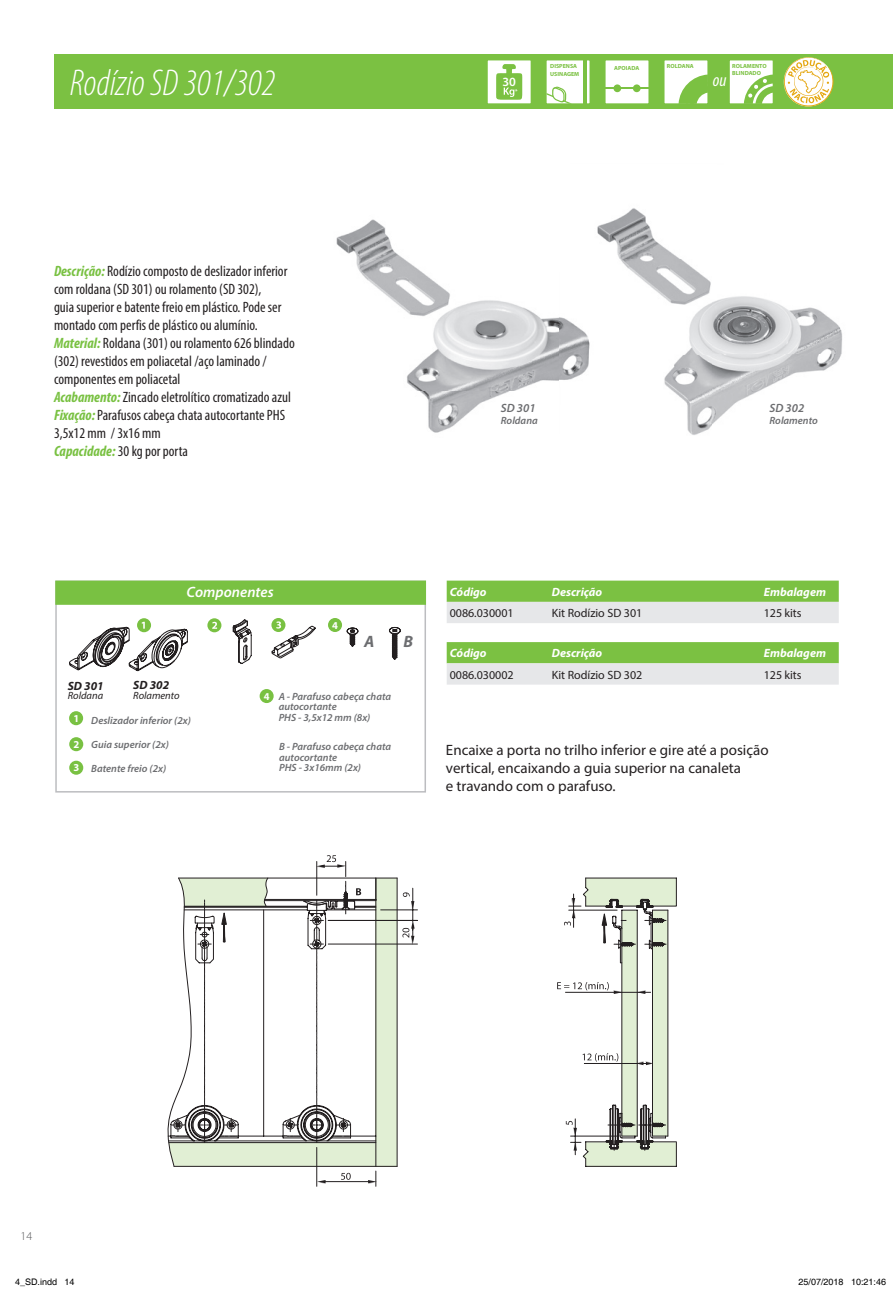
<style>
.page{position:relative;width:893px;height:1290px;background:#fff}
.page>*{position:absolute;margin:0;border:0;box-sizing:border-box;transform-origin:0 0}
.t1{font:italic 300 condensed 37.5px "Myriad Pro";color:#fff}
.t2{font:italic condensed 18px "Myriad Pro";color:#fff}
.t3{font:italic 700 16.5px "Myriad Pro";color:#6c6d70}
.t4{font:condensed 15px/18px "Myriad Pro";color:#231f20}
.t5{font:15px/18px "Myriad Pro";color:#231f20}
.t6{font:italic 600 15px "Myriad Pro";color:#fff}
.t7{font:600 12.6px "Myriad Pro";color:#fff}
.t8{font:12px "Myriad Pro";color:#231f20}
.t9{font:italic 700 12px "Myriad Pro";color:#fff}
.t10{font:italic 600 12px "Myriad Pro";color:#6c6d70}
.t11{font:italic 700 12px "Myriad Pro";color:#231f20}
.t12{font:300 12px "Myriad Pro";color:#57585a}
.t13{font:700 10.65px "Myriad Pro";color:#fff}
.t14{font:italic 600 10.5px/10.5px "Myriad Pro";color:#6c6d70}
.t15{font:italic 10.5px "Myriad Pro";color:#231f20}
.t16{font:700 10.5px "Myriad Pro";color:#fff}
.t17{font:9px "Helvetica";color:#000}
.t18{font:700 6px/7.2px "Myriad Pro";color:#7bc142}
.s1{font-weight:700;font-style:italic;color:#79c142}
</style>
<div class="page">
<div style="left:54px;top:55px;width:839px;height:54px;background:#7bc142"></div>
<svg style="left:784px;top:57px;width:50px;height:50px"></svg>
<svg style="left:447px;top:642px;width:392px;height:43px;background:#b2d497"></svg>
<svg style="left:447px;top:581px;width:392px;height:42px;background:#b1d496"></svg>
<div style="left:546px;top:60px;width:44px;height:44px;background:#fff"></div>
<hr style="left:583px;top:60px;width:1px;height:44px;background:#7bc142">
<hr style="left:586px;top:60px;width:1px;height:44px;background:#7bc142">
<svg style="left:546px;top:86px;width:26px;height:18px"></svg>
<div style="left:605px;top:60px;width:44px;height:44px;background:#fff"></div>
<hr style="left:605px;top:88px;width:44px;height:1px;background:#7bc142">
<div style="left:633px;top:84px;width:8px;height:8px;background:#7bc142;border-radius:50%"></div>
<div style="left:613px;top:84px;width:8px;height:8px;background:#7bc142;border-radius:50%"></div>
<div style="left:487px;top:60px;width:44px;height:44px;background:#fff"></div>
<svg style="left:496px;top:64px;width:27px;height:36px"></svg>
<div style="left:664px;top:60px;width:44px;height:44px;background:#fff"></div>
<svg style="left:678px;top:75px;width:30px;height:29px"></svg>
<div style="left:729px;top:60px;width:44px;height:44px;background:#fff"></div>
<div style="left:729px;top:60px;width:45px;height:44px;border:1px solid #7bc142"></div>
<svg style="left:744px;top:75px;width:29px;height:29px"></svg>
<img style="left:336px;top:219px;width:254px;height:214px">
<img style="left:560px;top:208px;width:120px;height:51px">
<img style="left:620px;top:259px;width:222px;height:96px">
<img style="left:560px;top:355px;width:281px;height:80px">
<div style="left:55px;top:581px;width:371px;height:211px;border:2px solid #bcbdc0"></div>
<svg style="left:346px;top:627px;width:13px;height:20px"></svg>
<svg style="left:389px;top:627px;width:12px;height:33px"></svg>
<div style="left:69px;top:711px;width:14px;height:14px;background:#79c142;border-radius:50%"></div>
<div style="left:69px;top:737px;width:14px;height:14px;background:#79c142;border-radius:50%"></div>
<div style="left:69px;top:761px;width:14px;height:14px;background:#79c142;border-radius:50%"></div>
<div style="left:260px;top:689px;width:14px;height:14px;background:#79c142;border-radius:50%"></div>
<div style="left:55px;top:581px;width:371px;height:24px;background:#79c142;border:2px solid #79c142"></div>
<svg style="left:69px;top:618px;width:247px;height:54px"></svg>
<div style="left:328px;top:618px;width:14px;height:14px;background:#79c142;border-radius:50%"></div>
<svg style="left:173px;top:861px;width:203px;height:326px"></svg>
<svg style="left:341px;top:1173px;width:10px;height:7px"></svg>
<svg style="left:317px;top:1180px;width:9px;height:3px"></svg>
<svg style="left:317px;top:855px;width:29px;height:13px"></svg>
<svg style="left:368px;top:1180px;width:8px;height:3px"></svg>
<svg style="left:169px;top:877px;width:249px;height:289px"></svg>
<svg style="left:557px;top:877px;width:120px;height:290px"></svg>
<h1 class="t1" style="left:70px;top:62px;width:206px">Rodízio SD 301/302</h1>
<p class="t7" style="left:502px;top:74px;width:15px">30</p>
<p class="t18" style="left:550px;top:63px;width:31px">DISPENSA<br>USINAGEM</p>
<p class="t18" style="left:614px;top:64px;width:27px">APOIADA</p>
<p class="t18" style="left:667px;top:62px;width:28px">ROLDANA</p>
<p class="t18" style="left:732px;top:62px;width:36px">ROLAMENTO<br>BLINDADO</p>
<p class="t2" style="left:713px;top:69px;width:15px">ou</p>
<p class="t4" style="left:54px;top:262px;width:242px"><span class="s1">Descrição:</span> Rodízio composto de deslizador inferior com roldana (SD 301) ou rolamento (SD 302),<br>guia superior e batente freio em plástico. Pode ser montado com perfis de plástico ou alumínio.<br><span class="s1">Material:</span> Roldana (301) ou rolamento 626 blindado (302) revestidos em poliacetal /aço laminado / componentes em poliacetal<br><span class="s1">Acabamento:</span> Zincado eletrolítico cromatizado azul <span class="s1">Fixação:</span> Parafusos cabeça chata autocortante PHS 3,5x12 mm / 3x16 mm<br><span class="s1">Capacidade:</span> 30 kg por porta</p>
<p class="t10" style="left:501px;top:400px;width:36px">SD 301</p>
<p class="t14" style="left:501px;top:415px;width:38px">Roldana</p>
<p class="t10" style="left:769px;top:400px;width:36px">SD 302</p>
<p class="t14" style="left:769px;top:415px;width:50px">Rolamento</p>
<p class="t6" style="left:187px;top:582px;width:89px">Componentes</p>
<p class="t16" style="left:332px;top:618px;width:7px">4</p>
<p class="t3" style="left:364px;top:630px;width:12px">A</p>
<p class="t3" style="left:404px;top:630px;width:11px">B</p>
<p class="t11" style="left:133px;top:677px;width:37px">SD 302</p>
<p class="t11" style="left:68px;top:678px;width:37px">SD 301</p>
<p class="t15" style="left:68px;top:689px;width:37px">Roldana</p>
<p class="t15" style="left:133px;top:689px;width:48px">Rolamento</p>
<p class="t13" style="left:74px;top:711px;width:7px">1</p>
<p class="t13" style="left:74px;top:737px;width:7px">2</p>
<p class="t13" style="left:74px;top:761px;width:7px">3</p>
<p class="t14" style="left:91px;top:714px;width:101px">Deslizador inferior (2x)</p>
<p class="t14" style="left:91px;top:738px;width:79px">Guia superior (2x)</p>
<p class="t14" style="left:91px;top:762px;width:76px">Batente freio (2x)</p>
<p class="t16" style="left:264px;top:689px;width:7px">4</p>
<p class="t14" style="left:279px;top:691px;width:114px">A - Parafuso cabeça chata autocortante<br>PHS - 3,5x12 mm (8x)</p>
<p class="t14" style="left:279px;top:741px;width:114px">B - Parafuso cabeça chata autocortante<br>PHS - 3x16mm (2x)</p>
<p class="t9" style="left:450px;top:584px;width:38px">Código</p>
<p class="t9" style="left:552px;top:584px;width:52px">Descrição</p>
<p class="t9" style="left:764px;top:584px;width:64px">Embalagem</p>
<p class="t8" style="left:450px;top:606px;width:66px">0086.030001</p>
<p class="t8" style="left:552px;top:606px;width:92px">Kit Rodízio SD 301</p>
<p class="t8" style="left:764px;top:606px;width:39px">125 kits</p>
<p class="t9" style="left:450px;top:645px;width:38px">Código</p>
<p class="t9" style="left:552px;top:645px;width:52px">Descrição</p>
<p class="t9" style="left:764px;top:645px;width:64px">Embalagem</p>
<p class="t8" style="left:450px;top:667px;width:66px">0086.030002</p>
<p class="t8" style="left:552px;top:667px;width:92px">Kit Rodízio SD 302</p>
<p class="t8" style="left:764px;top:667px;width:39px">125 kits</p>
<p class="t5" style="left:446px;top:740px;width:324px">Encaixe a porta no trilho inferior e gire até a posição vertical, encaixando a guia superior na canaleta<br>e travando com o parafuso.</p>
<p class="t12" style="left:21px;top:1229px;width:13px">14</p>
<p class="t17" style="left:15px;top:1277px;width:61px">4_SD.indd 14</p>
<p class="t17" style="left:798px;top:1277px;width:89px">25/07/2018 10:21:46</p>
</div>
